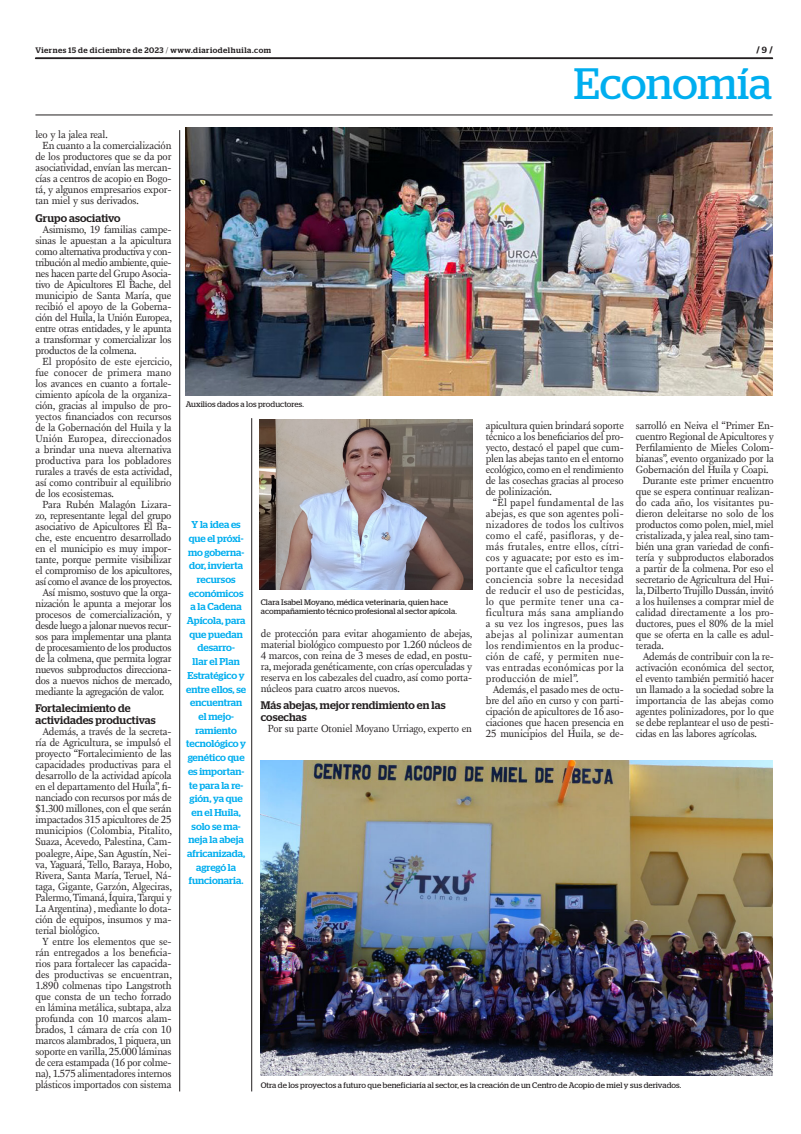
<style>
.page{position:relative;width:801px;height:1134px;background:#fff}
.page>*{position:absolute;margin:0;border:0;box-sizing:border-box;transform-origin:0 0}
.t1{font:43.9px "Stag";letter-spacing:-.005em;color:#00aeef}
.INTERTITULO{font:500 11px/12px "Stag";letter-spacing:.01em;color:#231f20}
.TEXTO{font:10.6px/11px "New Fournier BP";letter-spacing:-.01em;color:#231f20;text-align:justify}
.DESTACADO_AZUL{font:500 10px/13.7px "Stag";color:#00aeef;text-align:center}
.t2{font:700 9px "Stag";color:#231f20}
.PIE_DE_FOTO{font:8px/9px "Stag";letter-spacing:.005em;color:#231f20}
.t3{font:500 8px "Stag";letter-spacing:.065em;color:#231f20}
.s1{font-weight:300}
.s2{font-weight:500}
</style>
<div class="page">
<svg style="left:35px;top:58px;width:738px;height:1px"></svg>
<hr style="left:35px;top:115px;width:737px;height:1px;background:#231f20">
<img style="left:186px;top:127px;width:586px;height:268px">
<img style="left:261px;top:760px;width:511px;height:315px">
<img style="left:259px;top:420px;width:213px;height:169px">
<hr style="left:179px;top:130px;width:1px;height:961px;background:#231f20">
<hr style="left:251px;top:418px;width:1px;height:673px;background:#231f20">
<p class="t3" style="left:35px;top:45px;width:237px">Viernes 15 de diciembre de 2023 <span class="s1">/</span> www.diariodelhuila.com</p>
<p class="t2" style="left:756px;top:45px;width:18px">/ <span class="s2">9</span> /</p>
<p class="t1" style="left:574px;top:59px;width:200px">Economía</p>
<p class="TEXTO" style="left:35px;top:129px;width:74px">leo y la jalea real.</p>
<p class="TEXTO" style="left:35px;top:140px;width:138px;text-indent:7px">En cuanto a la comercialización de los productores que se da por asociatividad, envían las mercan&shy;cías a centros de acopio en Bogo&shy;tá, y algunos empresarios expor&shy;tan miel y sus derivados.</p>
<p class="INTERTITULO" style="left:35px;top:212px;width:87px">Grupo asociativo</p>
<p class="TEXTO" style="left:35px;top:224px;width:138px;text-indent:7px">Asimismo, 19 familias campe&shy;sinas le apuestan a la apicultura como alternativa productiva y con&shy;tribución al medio ambiente, quie&shy;nes hacen parte del Grupo Asocia&shy;tivo de Apicultores El Bache, del municipio de Santa María, que recibió el apoyo de la Goberna&shy;ción del Huila, la Unión Europea, entre otras entidades, y le apunta a transformar y comercializar los productos de la colmena.</p>
<p class="TEXTO" style="left:35px;top:356px;width:138px;text-indent:7px">El propósito de este ejercicio, fue conocer de primera mano los avances en cuanto a fortale&shy;cimiento apícola de la organiza&shy;ción, gracias al impulso de pro&shy;yectos financiados con recursos de la Gobernación del Huila y la Unión Europea, direccionados a brindar una nueva alternativa productiva para los pobladores rurales a través de esta actividad, así como contribuir al equilibrio de los ecosistemas.</p>
<p class="TEXTO" style="left:35px;top:499px;width:138px;text-indent:7px">Para Rubén Malagón Lizara&shy;zo, representante legal del grupo asociativo de Apicultores El Ba&shy;che, este encuentro desarrollado en el municipio es muy impor&shy;tante, porque permite visibilizar el compromiso de los apicultores, así como el avance de los proyectos.</p>
<p class="TEXTO" style="left:35px;top:587px;width:138px;text-indent:7px">Así mismo, sostuvo que la orga&shy;nización le apunta a mejorar los procesos de comercialización, y desde luego a jalonar nuevos recur&shy;sos para implementar una planta de procesamiento de los productos de la colmena, que permita lograr nuevos subproductos direcciona&shy;dos a nuevos nichos de mercado, mediante la agregación de valor.</p>
<p class="INTERTITULO" style="left:35px;top:702px;width:122px">Fortalecimiento de actividades productivas</p>
<p class="TEXTO" style="left:35px;top:726px;width:138px;text-indent:7px">Además, a través de la secreta&shy;ría de Agricultura, se impulsó el proyecto “Fortalecimiento de las capacidades productivas para el desarrollo de la actividad apícola en el departamento del Huila”, fi&shy;nanciado con recursos por más de $1.300 millones, con el que serán impactados 315 apicultores de 25 municipios (Colombia, Pitalito, Suaza, Acevedo, Palestina, Cam&shy;poalegre, Aipe, San Agustín, Nei&shy;va, Yaguará, Tello, Baraya, Hobo, Rivera, Santa María, Teruel, Ná&shy;taga, Gigante, Garzón, Algeciras, Palermo, Timaná, Íquira, Tarqui y La Argentina) , mediante lo dota&shy;ción de equipos, insumos y ma&shy;terial biológico.</p>
<p class="TEXTO" style="left:35px;top:935px;width:138px;text-indent:7px">Y entre los elementos que se&shy;rán entregados a los beneficia&shy;rios para fortalecer las capacida&shy;des productivas se encuentran, 1.890 colmenas tipo Langstroth que consta de un techo forrado en lámina metálica, subtapa, alza profunda con 10 marcos alam&shy;brados, 1 cámara de cría con 10 marcos alambrados, 1 piquera, un soporte en varilla, 25.000 láminas de cera estampada (16 por colme&shy;na), 1.575 alimentadores internos plásticos importados con sistema</p>
<p class="PIE_DE_FOTO" style="left:186px;top:399px;width:120px">Auxilios dados a los productores.</p>
<p class="DESTACADO_AZUL" style="left:186px;top:518px;width:61px">Y la idea es que el próxi&shy;mo goberna&shy;dor, invierta recursos económicos a la Cadena<br>Apícola, para que puedan desarro-<br>llar el Plan<br>Estratégico y entre ellos, se encuentran el mejo&shy;ramiento tecnológico y genético que es importan&shy;te para la re&shy;gión, ya que en el Huila, solo se ma&shy;neja la abeja africanizada, agregó la funcionaria.</p>
<p class="PIE_DE_FOTO" style="left:261px;top:597px;width:197px">Clara Isabel Moyano, médica veterinaria, quien hace acompañamiento técnico profesional al sector apícola.</p>
<p class="TEXTO" style="left:261px;top:628px;width:213px">de protección para evitar ahogamiento de abejas, material biológico compuesto por 1.260 núcleos de 4 marcos, con reina de 3 meses de edad, en postu&shy;ra, mejorada genéticamente, con crías operculadas y reserva en los cabezales del cuadro, así como porta&shy;núcleos para cuatro arcos nuevos.</p>
<p class="INTERTITULO" style="left:261px;top:699px;width:186px">Más abejas, mejor rendimiento en las cosechas</p>
<p class="TEXTO" style="left:268px;top:723px;width:206px">Por su parte Otoniel Moyano Urriago, experto en</p>
<p class="TEXTO" style="left:486px;top:420px;width:140px">apicultura quien brindará soporte técnico a los beneficiarios del pro&shy;yecto, destacó el papel que cum&shy;plen las abejas tanto en el entorno ecológico, como en el rendimiento de las cosechas gracias al proceso de polinización.</p>
<p class="TEXTO" style="left:486px;top:497px;width:140px;text-indent:7px">“El papel fundamental de las abejas, es que son agentes poli&shy;nizadores de todos los cultivos como el café, pasifloras, y de&shy;más frutales, entre ellos, cítri&shy;cos y aguacate; por esto es im&shy;portante que el caficultor tenga conciencia sobre la necesidad de reducir el uso de pesticidas, lo que permite tener una ca&shy;ficultura más sana ampliando a su vez los ingresos, pues las abejas al polinizar aumentan los rendimientos en la produc&shy;ción de café, y permiten nue&shy;vas entradas económicas por la producción de miel”.</p>
<p class="TEXTO" style="left:486px;top:684px;width:140px;text-indent:7px">Además, el pasado mes de octu&shy;bre del año en curso y con parti&shy;cipación de apicultores de 16 aso&shy;ciaciones que hacen presencia en 25 municipios del Huila, se de-</p>
<p class="TEXTO" style="left:636px;top:420px;width:140px">sarrolló en Neiva el “Primer En&shy;cuentro Regional de Apicultores y Perfilamiento de Mieles Colom&shy;bianas”, evento organizado por la Gobernación del Huila y Coapi.</p>
<p class="TEXTO" style="left:636px;top:475px;width:140px;text-indent:7px">Durante este primer encuentro que se espera continuar realizan&shy;do cada año, los visitantes pu&shy;dieron deleitarse no solo de los productos como polen, miel, miel cristalizada, y jalea real, sino tam&shy;bién una gran variedad de confi&shy;tería y subproductos elaborados a partir de la colmena. Por eso el secretario de Agricultura del Hui&shy;la, Dilberto Trujillo Dussán, invitó a los huilenses a comprar miel de calidad directamente a los pro&shy;ductores, pues el 80% de la miel que se oferta en la calle es adul&shy;terada.</p>
<p class="TEXTO" style="left:636px;top:651px;width:140px;text-indent:7px">Además de contribuir con la re&shy;activación económica del sector, el evento también permitió hacer un llamado a la sociedad sobre la importancia de las abejas como agentes polinizadores, por lo que se debe replantear el uso de pesti&shy;cidas en las labores agrícolas.</p>
<p class="PIE_DE_FOTO" style="left:261px;top:1080px;width:422px">Otra de los proyectos a futuro que beneficiaría al sector, es la creación de un Centro de Acopio de miel y sus derivados.</p>
</div>
